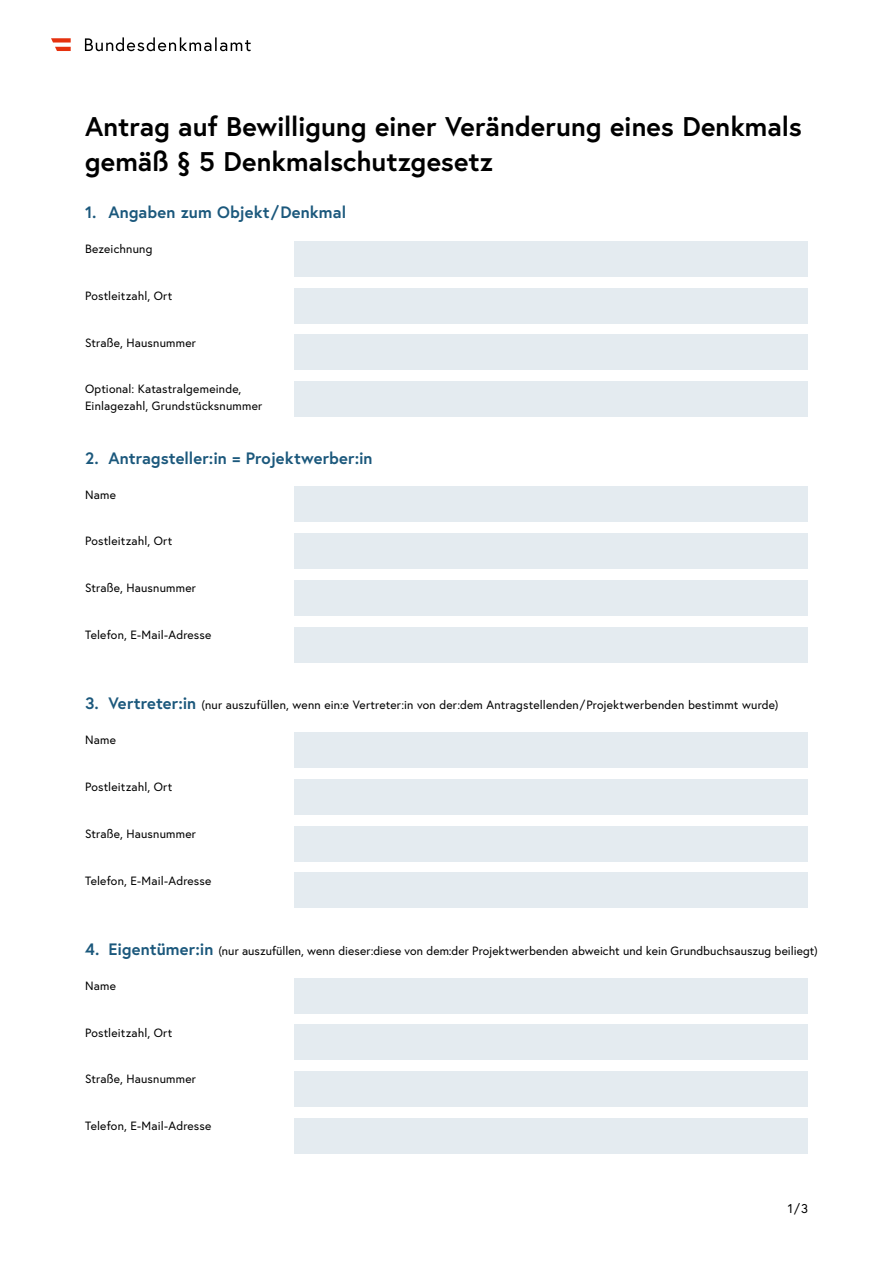
<style>
.page{position:relative;width:893px;height:1263px;background:#fff}
.page>*{position:absolute;margin:0;border:0;box-sizing:border-box;transform-origin:0 0}
.h1_ohne_Nummerierung{font:700 27px/35.1px "Europa Austria";color:#000}
.ol_nummerierte_Liste_als_h2{font:700 16.5px "Europa Austria";letter-spacing:.005em;color:#1b587c}
.t1{font:12.75px "Europa Austria";color:#000}
.ol_nummerierte_Liste_als_h2-2{font:12px/16.8px "Europa Austria";letter-spacing:.015em;color:#000}
.s1{font-weight:700;font-size:16.5px;color:#1b587c}
</style>
<div class="page">
<svg style="left:85px;top:37px;width:166px;height:14px"></svg>
<svg style="left:51px;top:38px;width:20px;height:13px"></svg>
<div style="left:295px;top:241px;width:513px;height:35px;background:#e4ebf0"></div>
<div style="left:295px;top:487px;width:513px;height:35px;background:#e4ebf0"></div>
<div style="left:295px;top:732px;width:513px;height:35px;background:#e4ebf0"></div>
<div style="left:295px;top:978px;width:513px;height:35px;background:#e4ebf0"></div>
<div style="left:295px;top:288px;width:513px;height:35px;background:#e4ebf0"></div>
<div style="left:295px;top:534px;width:513px;height:35px;background:#e4ebf0"></div>
<div style="left:295px;top:779px;width:513px;height:35px;background:#e4ebf0"></div>
<div style="left:295px;top:1025px;width:513px;height:35px;background:#e4ebf0"></div>
<div style="left:295px;top:334px;width:513px;height:36px;background:#e4ebf0"></div>
<div style="left:295px;top:580px;width:513px;height:35px;background:#e4ebf0"></div>
<div style="left:295px;top:826px;width:513px;height:35px;background:#e4ebf0"></div>
<div style="left:295px;top:1071px;width:513px;height:36px;background:#e4ebf0"></div>
<div style="left:295px;top:382px;width:513px;height:35px;background:#e4ebf0"></div>
<div style="left:295px;top:627px;width:513px;height:35px;background:#e4ebf0"></div>
<div style="left:295px;top:873px;width:513px;height:35px;background:#e4ebf0"></div>
<div style="left:295px;top:1118px;width:513px;height:35px;background:#e4ebf0"></div>
<h1 class="h1_ohne_Nummerierung" style="left:85px;top:108px;width:718px">Antrag auf Bewilligung einer Veränderung eines Denkmals gemäß § 5 Denkmalschutzgesetz</h1>
<h2 class="ol_nummerierte_Liste_als_h2" style="left:85px;top:201px;width:263px">1. Angaben zum Objekt/Denkmal</h2>
<p class="ol_nummerierte_Liste_als_h2-2" style="left:85px;top:240px;width:69px">Bezeichnung</p>
<p class="ol_nummerierte_Liste_als_h2-2" style="left:85px;top:287px;width:89px">Postleitzahl, Ort</p>
<p class="ol_nummerierte_Liste_als_h2-2" style="left:85px;top:334px;width:113px">Straße, Hausnummer</p>
<p class="ol_nummerierte_Liste_als_h2-2" style="left:85px;top:380px;width:179px">Optional: Katastralgemeinde,<br>Einlagezahl, Grundstücksnummer</p>
<h2 class="ol_nummerierte_Liste_als_h2" style="left:85px;top:446px;width:289px">2. Antragsteller:in = Projektwerber:in</h2>
<p class="ol_nummerierte_Liste_als_h2-2" style="left:85px;top:486px;width:32px">Name</p>
<p class="ol_nummerierte_Liste_als_h2-2" style="left:85px;top:532px;width:89px">Postleitzahl, Ort</p>
<p class="ol_nummerierte_Liste_als_h2-2" style="left:85px;top:579px;width:113px">Straße, Hausnummer</p>
<p class="ol_nummerierte_Liste_als_h2-2" style="left:85px;top:626px;width:128px">Telefon, E-Mail-Adresse</p>
<h2 class="ol_nummerierte_Liste_als_h2-2" style="left:85px;top:696px;width:695px"><span class="s1">3. Vertreter:in</span> (nur auszufüllen, wenn ein:e Vertreter:in von der:dem Antragstellenden/Projektwerbenden bestimmt wurde)</h2>
<p class="ol_nummerierte_Liste_als_h2-2" style="left:85px;top:731px;width:32px">Name</p>
<p class="ol_nummerierte_Liste_als_h2-2" style="left:85px;top:778px;width:89px">Postleitzahl, Ort</p>
<p class="ol_nummerierte_Liste_als_h2-2" style="left:85px;top:825px;width:113px">Straße, Hausnummer</p>
<p class="ol_nummerierte_Liste_als_h2-2" style="left:85px;top:872px;width:128px">Telefon, E-Mail-Adresse</p>
<h2 class="ol_nummerierte_Liste_als_h2-2" style="left:85px;top:942px;width:734px"><span class="s1">4. Eigentümer:in</span> (nur auszufüllen, wenn dieser:diese von dem:der Projektwerbenden abweicht und kein Grundbuchsauszug beiliegt)</h2>
<p class="ol_nummerierte_Liste_als_h2-2" style="left:85px;top:977px;width:32px">Name</p>
<p class="ol_nummerierte_Liste_als_h2-2" style="left:85px;top:1024px;width:89px">Postleitzahl, Ort</p>
<p class="ol_nummerierte_Liste_als_h2-2" style="left:85px;top:1070px;width:113px">Straße, Hausnummer</p>
<p class="ol_nummerierte_Liste_als_h2-2" style="left:85px;top:1117px;width:128px">Telefon, E-Mail-Adresse</p>
<p class="t1" style="left:788px;top:1200px;width:22px">1/3</p>
</div>
